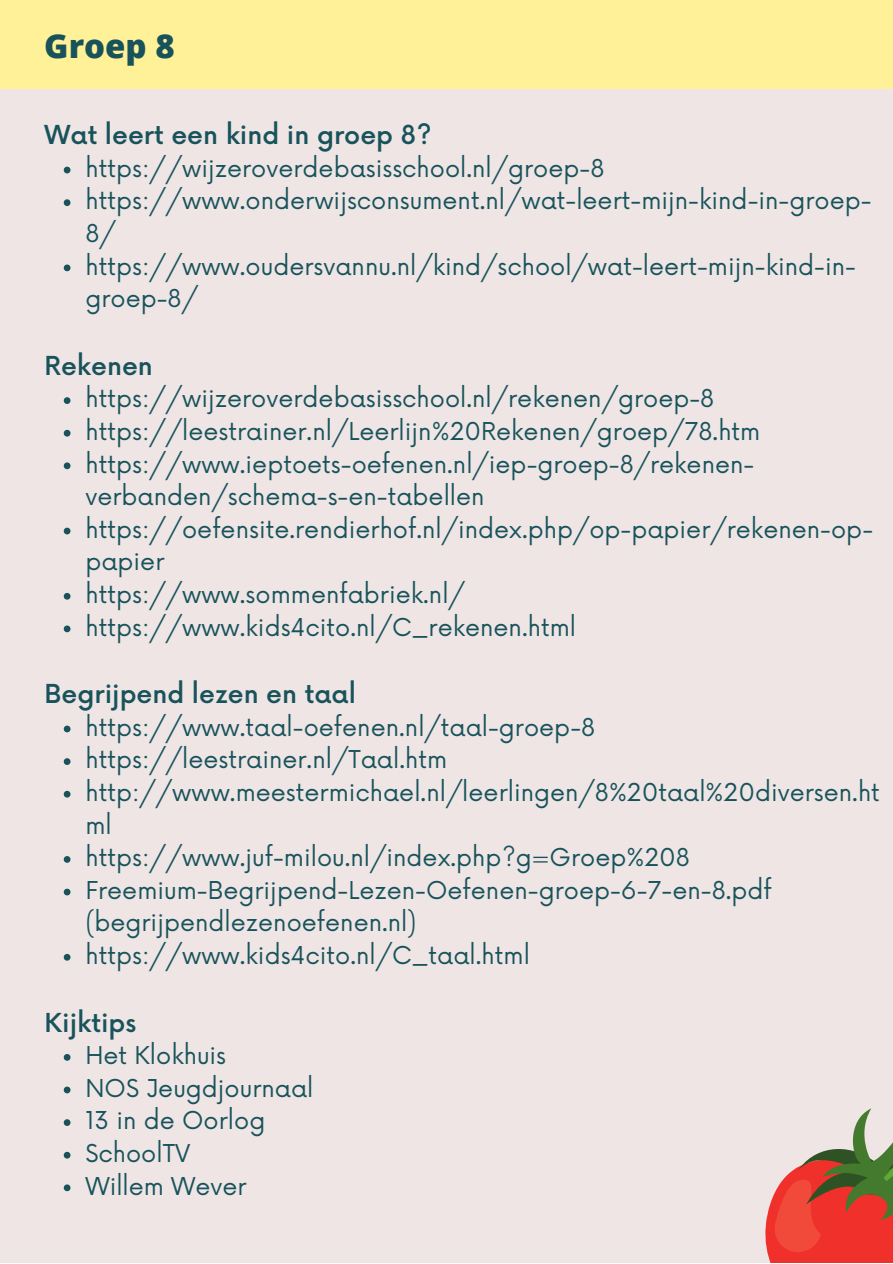
<style>
.page{position:relative;width:893px;height:1264px;background:#fff}
.page>*{position:absolute;margin:0;border:0;box-sizing:border-box;transform-origin:0 0}
.t1{font:800 33px "Open Sans";color:#18535b}
.t2{font:500 25.5px "Now";color:#18535b}
.t3{font:24px/32.5px "Now";color:#18535b}
</style>
<div class="page">
<div style="left:0;top:0;width:892px;height:1262px;background:#efe5e5"></div>
<div style="left:0;top:0;width:892px;height:89px;background:#fff197"></div>
<svg style="left:765px;top:1108px;width:127px;height:154px"></svg>
<svg style="left:64px;top:167px;width:6px;height:6px"></svg>
<svg style="left:64px;top:199px;width:6px;height:7px"></svg>
<svg style="left:64px;top:264px;width:6px;height:7px"></svg>
<svg style="left:64px;top:397px;width:6px;height:7px"></svg>
<svg style="left:64px;top:430px;width:6px;height:6px"></svg>
<svg style="left:64px;top:462px;width:6px;height:7px"></svg>
<svg style="left:64px;top:527px;width:6px;height:7px"></svg>
<svg style="left:64px;top:593px;width:6px;height:6px"></svg>
<svg style="left:64px;top:625px;width:6px;height:7px"></svg>
<svg style="left:64px;top:725px;width:6px;height:7px"></svg>
<svg style="left:64px;top:758px;width:6px;height:7px"></svg>
<svg style="left:64px;top:790px;width:6px;height:7px"></svg>
<svg style="left:64px;top:856px;width:6px;height:6px"></svg>
<svg style="left:64px;top:888px;width:6px;height:7px"></svg>
<svg style="left:64px;top:953px;width:6px;height:7px"></svg>
<svg style="left:64px;top:1054px;width:6px;height:6px"></svg>
<svg style="left:64px;top:1086px;width:6px;height:7px"></svg>
<svg style="left:64px;top:1119px;width:6px;height:6px"></svg>
<svg style="left:64px;top:1151px;width:6px;height:7px"></svg>
<svg style="left:64px;top:1184px;width:6px;height:7px"></svg>
<p class="t1" style="left:44px;top:23px;width:132px">Groep 8</p>
<p class="t2" style="left:45px;top:121px;width:389px">Wat leert een kind in groep 8?</p>
<p class="t3" style="left:85px;top:153px;width:520px">https://wijzeroverdebasisschool.nl/groep-8</p>
<p class="t3" style="left:85px;top:186px;width:787px">https://www.onderwijsconsument.nl/wat-leert-mijn-kind-in-groep-<br>8/</p>
<p class="t3" style="left:85px;top:251px;width:772px">https://www.oudersvannu.nl/kind/school/wat-leert-mijn-kind-in&shy;groep-8/</p>
<p class="t2" style="left:45px;top:352px;width:110px">Rekenen</p>
<p class="t3" style="left:85px;top:383px;width:630px">https://wijzeroverdebasisschool.nl/rekenen/groep-8</p>
<p class="t3" style="left:85px;top:416px;width:676px">https://leestrainer.nl/Leerlijn%20Rekenen/groep/78.htm</p>
<p class="t3" style="left:85px;top:449px;width:670px">https://www.ieptoets-oefenen.nl/iep-groep-8/rekenen&shy;verbanden/schema-s-en-tabellen</p>
<p class="t3" style="left:85px;top:514px;width:789px">https://oefensite.rendierhof.nl/index.php/op-papier/rekenen-op&shy;papier</p>
<p class="t3" style="left:85px;top:579px;width:381px">https://www.sommenfabriek.nl/</p>
<p class="t3" style="left:85px;top:612px;width:492px">https://www.kids4cito.nl/C_rekenen.html</p>
<p class="t2" style="left:45px;top:680px;width:313px">Begrijpend lezen en taal</p>
<p class="t3" style="left:85px;top:712px;width:511px">https://www.taal-oefenen.nl/taal-groep-8</p>
<p class="t3" style="left:85px;top:744px;width:363px">https://leestrainer.nl/Taal.htm</p>
<p class="t3" style="left:85px;top:777px;width:796px">http://www.meestermichael.nl/leerlingen/8%20taal%20diversen.ht ml</p>
<p class="t3" style="left:85px;top:842px;width:606px">https://www.juf-milou.nl/index.php?g=Groep%208</p>
<p class="t3" style="left:85px;top:875px;width:687px">Freemium-Begrijpend-Lezen-Oefenen-groep-6-7-en-8.pdf (begrijpendlezenoefenen.nl)</p>
<p class="t3" style="left:85px;top:940px;width:446px">https://www.kids4cito.nl/C_taal.html</p>
<p class="t2" style="left:45px;top:1008px;width:93px">Kijktips</p>
<p class="t3" style="left:85px;top:1040px;width:142px">Het Klokhuis</p>
<p class="t3" style="left:85px;top:1072px;width:229px">NOS Jeugdjournaal</p>
<p class="t3" style="left:85px;top:1105px;width:181px">13 in de Oorlog</p>
<p class="t3" style="left:85px;top:1138px;width:106px">SchoolTV</p>
<p class="t3" style="left:85px;top:1170px;width:163px">Willem Wever</p>
</div>
